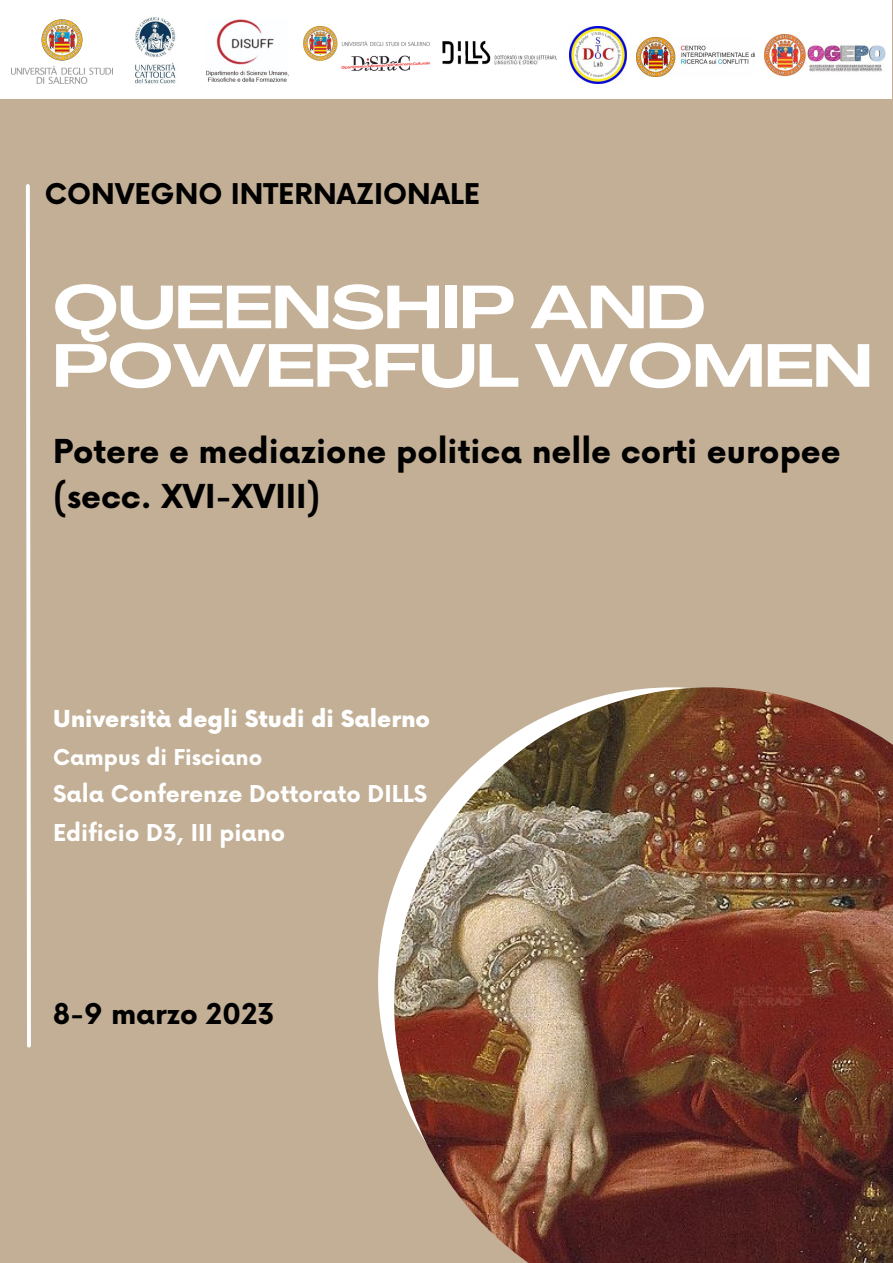
<style>
.page{position:relative;width:893px;height:1263px;background:#c2af95}
.page>*{position:absolute;margin:0;border:0;box-sizing:border-box;transform-origin:0 0}
.t1{font:700 59.85px/58.5px "Agrandir Grand";color:#fff}
.t2{font:700 32.1px/44.5px "Now";color:#000}
.t3{font:700 27.9px "Now";color:#000}
.t4{font:700 27.83px "Now";color:#000}
.t5{font:900 22.8px "Now";color:#fff}
.t6{font:700 22.65px/38.8px "Now";color:#fff}
.t7{font:700 21.3px "Now";color:#fff}
</style>
<div class="page">
<svg style="left:378px;top:886px;width:16px;height:191px;fill:#fff"></svg>
<img style="left:394px;top:687px;width:499px;height:576px">
<svg style="left:25px;top:184px;width:6px;height:864px"></svg>
<div style="left:0;top:0;width:892px;height:99px;background:#fff"></div>
<img style="left:206px;top:20px;width:82px;height:61px">
<img style="left:303px;top:27px;width:127px;height:44px">
<img style="left:442px;top:40px;width:115px;height:25px">
<img style="left:570px;top:26px;width:56px;height:57px">
<img style="left:135px;top:17px;width:41px;height:67px">
<img style="left:636px;top:38px;width:118px;height:39px">
<img style="left:11px;top:20px;width:102px;height:64px">
<img style="left:764px;top:34px;width:121px;height:43px">
<p class="t4" style="left:45px;top:179px;width:437px">CONVEGNO INTERNAZIONALE</p>
<h1 class="t1" style="left:53px;top:284px;width:820px">QUEENSHIP AND<br>POWERFUL WOMEN</h1>
<p class="t2" style="left:53px;top:431px;width:789px">Potere e mediazione politica nelle corti europee (secc. XVI-XVIII)</p>
<p class="t5" style="left:53px;top:706px;width:378px">Università degli Studi di Salerno</p>
<p class="t7" style="left:53px;top:745px;width:211px">Campus di Fisciano</p>
<p class="t6" style="left:53px;top:776px;width:376px">Sala Conferenze Dottorato DILLS<br>Edificio D3, III piano</p>
<p class="t3" style="left:53px;top:999px;width:223px">8-9 marzo 2023</p>
</div>
